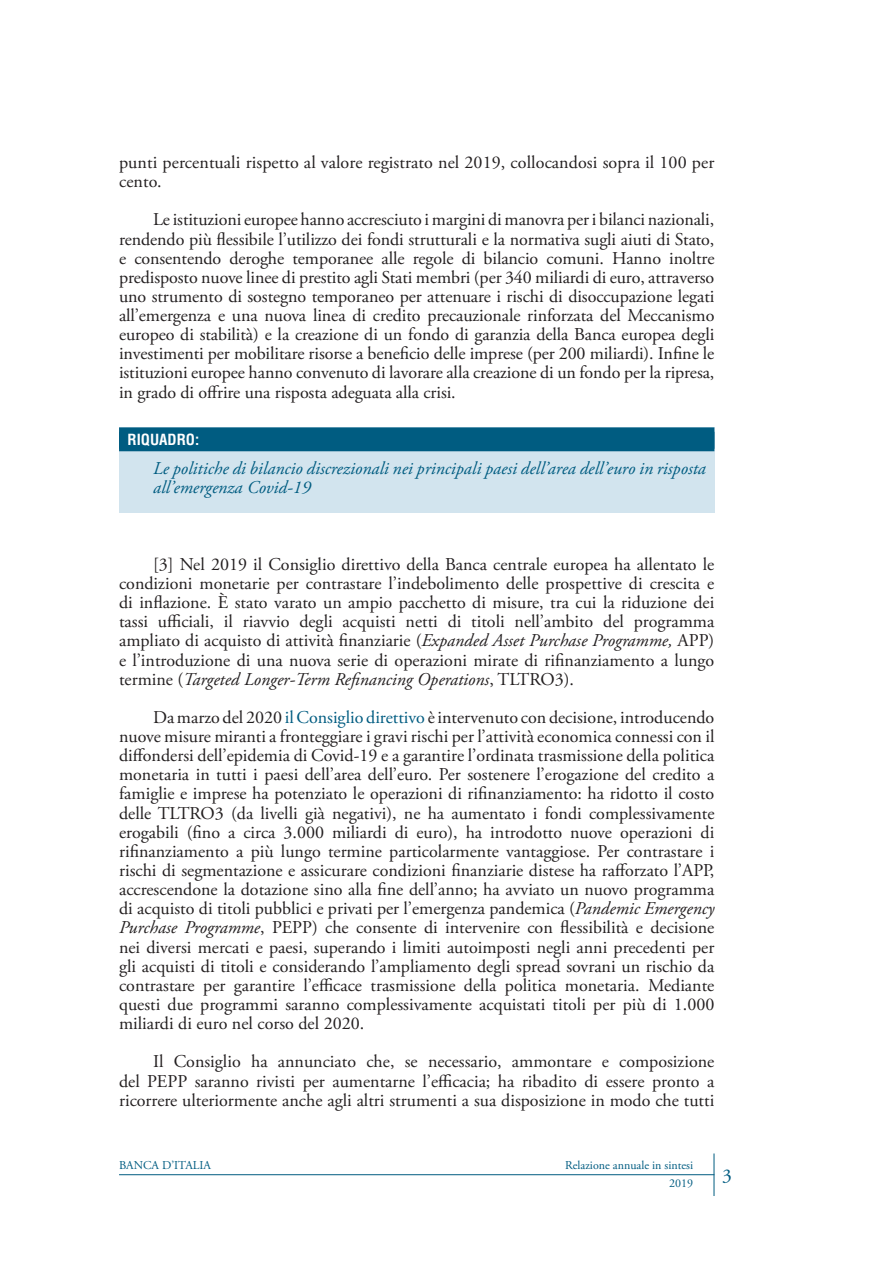
<style>
.page{position:relative;width:893px;height:1263px;background:#fff}
.page>*{position:absolute;margin:0;border:0;box-sizing:border-box;transform-origin:0 0}
.t1{font:19.5px "Adobe Garamond Pro";color:#005c81}
.PARAGRAFO__Testo{font:18px/19.2px "Adobe Garamond Pro";color:#231f20;text-align:justify}
.PARAGRAFO__Box{font:italic 18px/19px "Adobe Garamond Pro";color:#005c81}
.TITOLO__Box{font:700 condensed 15px "Helvetica LT Std";color:#fff}
.t2{font:12px "Adobe Garamond Pro";color:#005c81}
.s1{font-style:italic}
.s2{color:#005c81}
</style>
<div class="page">
<hr style="left:119px;top:1174px;width:595px;height:1px;background:#005c81">
<hr style="left:714px;top:1153px;width:1px;height:43px;background:#005c81">
<div style="left:119px;top:427px;width:595px;height:85px;background:#d2e4ee"></div>
<div style="left:119px;top:427px;width:595px;height:22px;background:#005c81"></div>
<div style="left:119px;top:432px;width:595px;height:19px;background:#005c81"></div>
<p class="PARAGRAFO__Testo" style="left:119px;top:153px;width:597px">punti percentuali rispetto al valore registrato nel 2019, collocandosi sopra il 100 per cento.</p>
<p class="PARAGRAFO__Testo" style="left:119px;top:211px;width:597px;text-indent:34px">Le istituzioni europee hanno accresciuto i margini di manovra per i bilanci nazionali, rendendo più flessibile l’utilizzo dei fondi strutturali e la normativa sugli aiuti di Stato, e consentendo deroghe temporanee alle regole di bilancio comuni. Hanno inoltre predisposto nuove linee di prestito agli Stati membri (per 340 miliardi di euro, attraverso uno strumento di sostegno temporaneo per attenuare i rischi di disoccupazione legati all’emergenza e una nuova linea di credito precauzionale rinforzata del Meccanismo europeo di stabilità) e la creazione di un fondo di garanzia della Banca europea degli investimenti per mobilitare risorse a beneficio delle imprese (per 200 miliardi). Infine le istituzioni europee hanno convenuto di lavorare alla creazione di un fondo per la ripresa, in grado di offrire una risposta adeguata alla crisi.</p>
<h4 class="TITOLO__Box" style="left:128px;top:430px;width:73px">RIQUADRO:</h4>
<p class="PARAGRAFO__Box" style="left:153px;top:459px;width:554px">Le politiche di bilancio discrezionali nei principali paesi dell’area dell’euro in risposta all’emergenza Covid-19</p>
<p class="PARAGRAFO__Testo" style="left:119px;top:555px;width:597px;text-indent:34px">[3] Nel 2019 il Consiglio direttivo della Banca centrale europea ha allentato le condizioni monetarie per contrastare l’indebolimento delle prospettive di crescita e di inflazione. È stato varato un ampio pacchetto di misure, tra cui la riduzione dei tassi ufficiali, il riavvio degli acquisti netti di titoli nell’ambito del programma ampliato di acquisto di attività finanziarie (<span class="s1">Expanded Asset Purchase Programme,</span> APP) e l’introduzione di una nuova serie di operazioni mirate di rifinanziamento a lungo termine (<span class="s1">Targeted Longer-Term Refinancing Operations</span>, TLTRO3).</p>
<p class="PARAGRAFO__Testo" style="left:119px;top:708px;width:597px;text-indent:34px">Da marzo del 2020 <span class="s2">il Consiglio direttivo</span> è intervenuto con decisione, introducendo nuove misure miranti a fronteggiare i gravi rischi per l’attività economica connessi con il diffondersi dell’epidemia di Covid-19 e a garantire l’ordinata trasmissione della politica monetaria in tutti i paesi dell’area dell’euro. Per sostenere l’erogazione del credito a famiglie e imprese ha potenziato le operazioni di rifinanziamento: ha ridotto il costo delle TLTRO3 (da livelli già negativi), ne ha aumentato i fondi complessivamente erogabili (fino a circa 3.000 miliardi di euro), ha introdotto nuove operazioni di rifinanziamento a più lungo termine particolarmente vantaggiose. Per contrastare i rischi di segmentazione e assicurare condizioni finanziarie distese ha rafforzato l’APP, accrescendone la dotazione sino alla fine dell’anno; ha avviato un nuovo programma di acquisto di titoli pubblici e privati per l’emergenza pandemica (<span class="s1">Pandemic Emergency Purchase Programme</span>, PEPP) che consente di intervenire con flessibilità e decisione nei diversi mercati e paesi, superando i limiti autoimposti negli anni precedenti per gli acquisti di titoli e considerando l’ampliamento degli spread sovrani un rischio da contrastare per garantire l’efficace trasmissione della politica monetaria. Mediante questi due programmi saranno complessivamente acquistati titoli per più di 1.000 miliardi di euro nel corso del 2020.</p>
<p class="PARAGRAFO__Testo" style="left:119px;top:1053px;width:597px;text-indent:34px">Il Consiglio ha annunciato che, se necessario, ammontare e composizione del PEPP saranno rivisti per aumentarne l’efficacia; ha ribadito di essere pronto a ricorrere ulteriormente anche agli altri strumenti a sua disposizione in modo che tutti</p>
<p class="t2" style="left:119px;top:1158px;width:93px">BANCA D’ITALIA</p>
<p class="t2" style="left:565px;top:1158px;width:129px">Relazione annuale in sintesi</p>
<p class="t2" style="left:669px;top:1176px;width:25px">2019</p>
<p class="t1" style="left:722px;top:1164px;width:11px">3</p>
</div>
